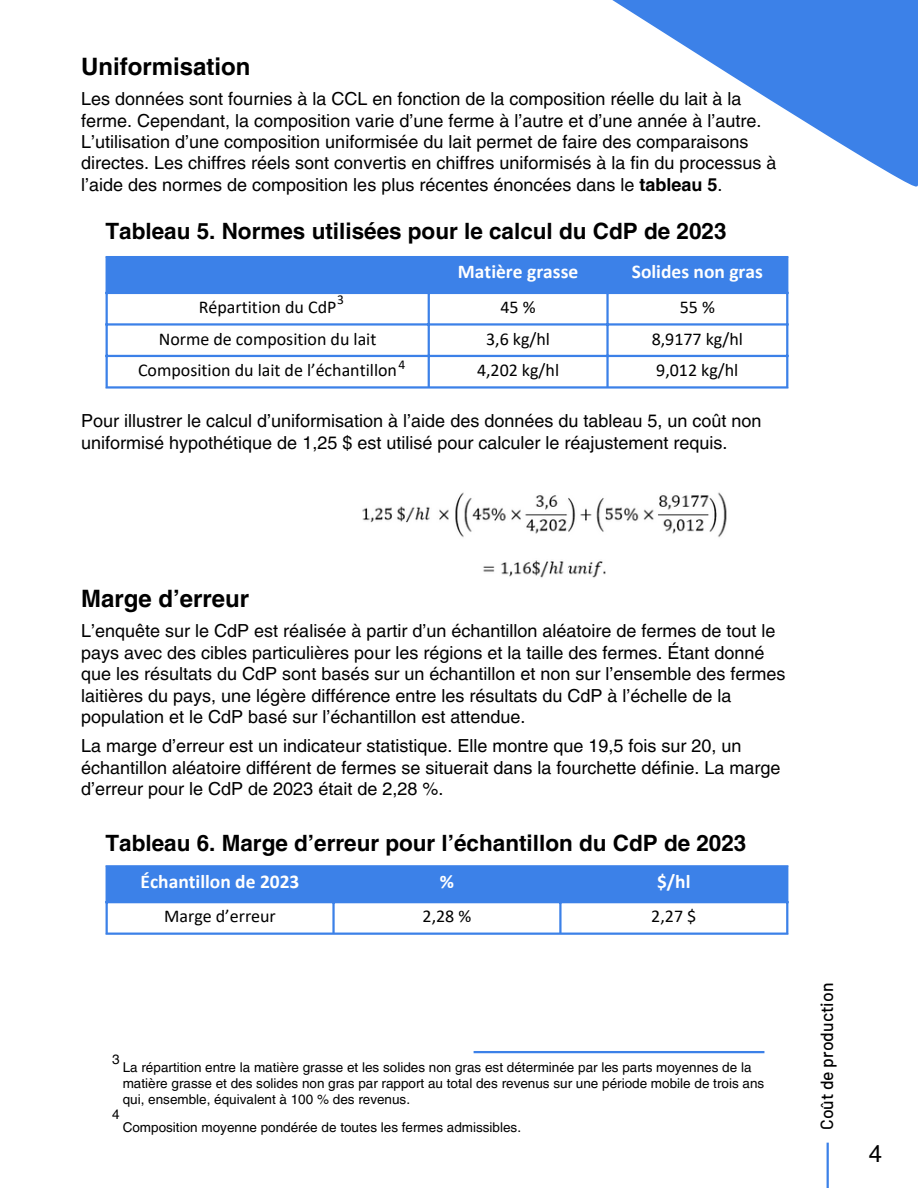
<style>
.page{position:relative;width:918px;height:1188px;background:#fff}
.page>*{position:absolute;margin:0;border:0;box-sizing:border-box;transform-origin:0 0}
.t1{font:700 24px "Helvetica LT Pro";color:#000}
.t2{font:24px "Helvetica LT Pro";color:#000}
.t3{font:700 22.5px "Helvetica LT Pro";color:#000}
.t4{font:700 19.5px "Calibri";color:#fff}
.t5{font:18px/21.3px "Helvetica LT Pro";color:#000}
.t6{font:18px "Calibri";color:#000}
.t7{font:500 17.55px "Barlow";color:#000}
.t8{font:13.5px/15.8px "Helvetica LT Pro";color:#000}
.t9{font:13.5px "Calibri";color:#000}
.s1{font-weight:700}
</style>
<div class="page">
<hr style="left:827px;top:1143px;width:2px;height:45px;background:#3c81e8">
<div style="left:108px;top:258px;width:678px;height:34px;background:#3c81e8"></div>
<hr style="left:106px;top:258px;width:2px;height:128px;background:#3c81e8">
<hr style="left:428px;top:258px;width:2px;height:128px;background:#3c81e8">
<hr style="left:606px;top:258px;width:3px;height:128px;background:#3c81e8">
<hr style="left:786px;top:258px;width:2px;height:128px;background:#3c81e8">
<hr style="left:106px;top:256px;width:682px;height:2px;background:#3c81e8">
<hr style="left:106px;top:292px;width:682px;height:2px;background:#3c81e8">
<hr style="left:106px;top:323px;width:682px;height:3px;background:#3c81e8">
<hr style="left:106px;top:355px;width:682px;height:2px;background:#3c81e8">
<hr style="left:106px;top:386px;width:682px;height:3px;background:#3c81e8">
<div style="left:108px;top:867px;width:678px;height:34px;background:#3c81e8"></div>
<hr style="left:106px;top:867px;width:2px;height:66px;background:#3c81e8">
<hr style="left:332px;top:867px;width:3px;height:66px;background:#3c81e8">
<hr style="left:559px;top:867px;width:3px;height:66px;background:#3c81e8">
<hr style="left:786px;top:867px;width:2px;height:66px;background:#3c81e8">
<hr style="left:106px;top:865px;width:682px;height:2px;background:#3c81e8">
<hr style="left:106px;top:901px;width:682px;height:2px;background:#3c81e8">
<hr style="left:106px;top:933px;width:682px;height:2px;background:#3c81e8">
<svg style="left:612px;top:0;width:306px;height:187px;fill:#3c81e8"></svg>
<hr style="left:474px;top:1051px;width:290px;height:2px;background:#3c81e8">
<img style="left:362px;top:492px;width:365px;height:86px">
<p class="t1" style="left:81px;top:57px;width:171px">Uniformisation</p>
<h3 class="t5" style="left:81px;top:90px;width:697px">Les données sont fournies à la CCL en fonction de la composition réelle du lait à la ferme. Cependant, la composition varie d’une ferme à l’autre et d’une année à l’autre.<br>L’utilisation d’une composition uniformisée du lait permet de faire des comparaisons directes. Les chiffres réels sont convertis en chiffres uniformisés à la fin du processus à l’aide des normes de composition les plus récentes énoncées dans le <span class="s1">tableau 5</span>.</h3>
<h3 class="t3" style="left:106px;top:223px;width:623px">Tableau 5. Normes utilisées pour le calcul du CdP de 2023</h3>
<p class="t4" style="left:458px;top:264px;width:122px">Matière grasse</p>
<h1 class="t4" style="left:632px;top:264px;width:133px">Solides non gras</h1>
<h1 class="t9" style="left:337px;top:294px;width:8px">3</h1>
<h3 class="t6" style="left:199px;top:300px;width:139px">Répartition du CdP</h3>
<h1 class="t6" style="left:501px;top:300px;width:37px">45 %</h1>
<p class="t6" style="left:680px;top:300px;width:37px">55 %</p>
<p class="t6" style="left:159px;top:331px;width:219px">Norme de composition du lait</p>
<p class="t6" style="left:486px;top:331px;width:65px">3,6 kg/hl</p>
<p class="t6" style="left:652px;top:331px;width:93px">8,9177 kg/hl</p>
<p class="t6" style="left:138px;top:363px;width:261px">Composition du lait de l’échantillon</p>
<p class="t6" style="left:477px;top:363px;width:84px">4,202 kg/hl</p>
<p class="t6" style="left:656px;top:363px;width:84px">9,012 kg/hl</p>
<p class="t9" style="left:399px;top:359px;width:8px">4</p>
<p class="t5" style="left:81px;top:412px;width:682px">Pour illustrer le calcul d’uniformisation à l’aide des données du tableau 5, un coût non uniformisé hypothétique de 1,25 $ est utilisé pour calculer le réajustement requis.</p>
<p class="t1" style="left:81px;top:590px;width:169px">Marge d’erreur</p>
<p class="t5" style="left:81px;top:622px;width:706px">L’enquête sur le CdP est réalisée à partir d’un échantillon aléatoire de fermes de tout le pays avec des cibles particulières pour les régions et la taille des fermes. Étant donné que les résultats du CdP sont basés sur un échantillon et non sur l’ensemble des fermes laitières du pays, une légère différence entre les résultats du CdP à l’échelle de la population et le CdP basé sur l’échantillon est attendue.</p>
<p class="t5" style="left:81px;top:737px;width:701px">La marge d’erreur est un indicateur statistique. Elle montre que 19,5 fois sur 20, un échantillon aléatoire différent de fermes se situerait dans la fourchette définie. La marge d’erreur pour le CdP de 2023 était de 2,28 %.</p>
<p class="t3" style="left:106px;top:835px;width:642px">Tableau 6. Marge d’erreur pour l’échantillon du CdP de 2023</p>
<p class="t4" style="left:141px;top:873px;width:160px">Échantillon de 2023</p>
<p class="t4" style="left:440px;top:873px;width:16px">%</p>
<p class="t4" style="left:657px;top:873px;width:35px">$/hl</p>
<p class="t6" style="left:164px;top:909px;width:113px">Marge d’erreur</p>
<p class="t6" style="left:423px;top:909px;width:50px">2,28 %</p>
<p class="t6" style="left:651px;top:909px;width:46px">2,27 $</p>
<p class="t8" style="left:112px;top:1053px;width:9px">3</p>
<p class="t8" style="left:123px;top:1061px;width:643px">La répartition entre la matière grasse et les solides non gras est déterminée par les parts moyennes de la matière grasse et des solides non gras par rapport au total des revenus sur une période mobile de trois ans qui, ensemble, équivalent à 100 % des revenus.</p>
<p class="t8" style="left:112px;top:1108px;width:9px">4</p>
<p class="t8" style="left:123px;top:1121px;width:400px">Composition moyenne pondérée de toutes les fermes admissibles.</p>
<h1 class="t7" style="left:816px;top:1130px;width:149px;rotate:-90deg">Coût de production</h1>
<h2 class="t2" style="left:869px;top:1144px;width:15px">4</h2>
</div>
